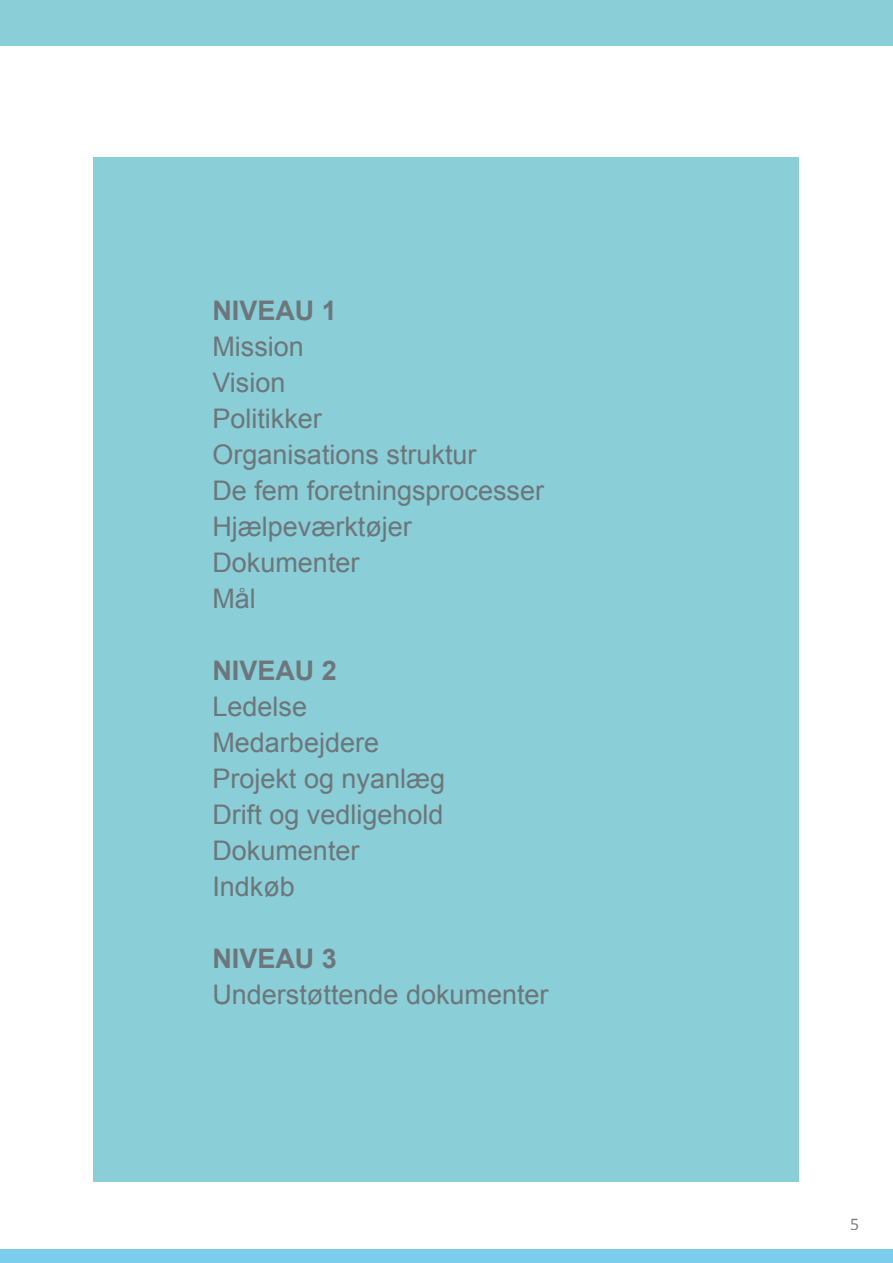
<style>
.page{position:relative;width:893px;height:1263px;background:#fff}
.page>*{position:absolute;margin:0;border:0;box-sizing:border-box;transform-origin:0 0}
.t1{font:27px/36px "Arial";color:#6d767a}
.t2{font:700 27px "Arial";color:#6d767a}
.t3{font:18px "Calibri";color:#000}
</style>
<div class="page">
<div style="left:0;top:0;width:893px;height:45px;background:#8aced7"></div>
<div style="left:0;top:1249px;width:893px;height:14px;background:#7ecced"></div>
<div style="left:94px;top:157px;width:705px;height:1025px;background:#8aced7"></div>
<p class="t2" style="left:212px;top:292px;width:126px">NIVEAU 1</p>
<p class="t1" style="left:212px;top:328px;width:333px">Mission<br>Vision<br>Politikker<br>Organisations struktur<br>De fem foretningsprocesser<br>Hjælpeværktøjer<br>Dokumenter<br>Mål</p>
<p class="t2" style="left:212px;top:652px;width:126px">NIVEAU 2</p>
<p class="t1" style="left:212px;top:688px;width:234px">Ledelse<br>Medarbejdere<br>Projekt og nyanlæg<br>Drift og vedligehold<br>Dokumenter<br>Indkøb</p>
<p class="t2" style="left:212px;top:940px;width:126px">NIVEAU 3</p>
<p class="t1" style="left:212px;top:976px;width:338px">Understøttende dokumenter</p>
<p class="t3" style="left:850px;top:1212px;width:11px">5</p>
</div>
